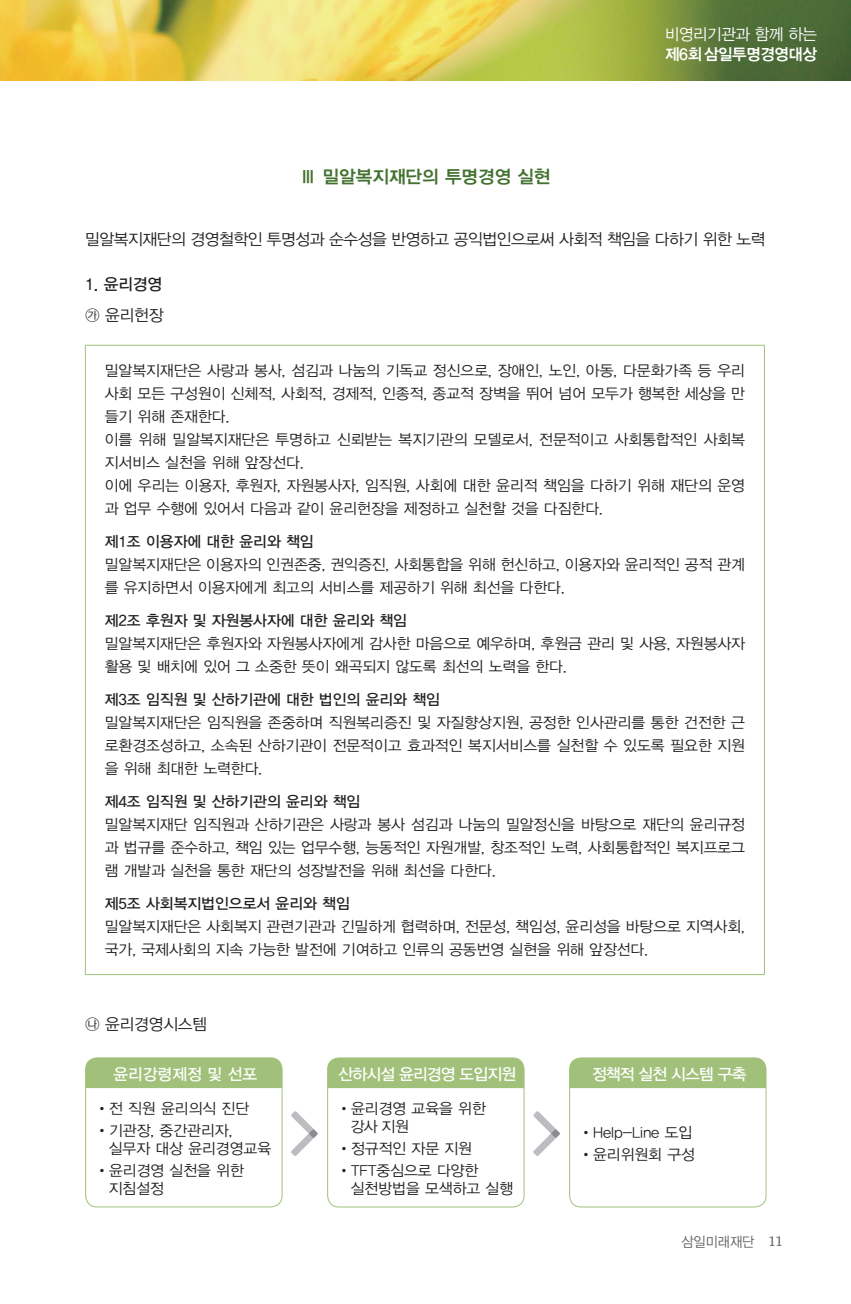
<style>
.page{position:relative;width:851px;height:1304px;background:#fff}
.page>*{position:absolute;margin:0;border:0;box-sizing:border-box;transform-origin:0 0}
.t1{font:18px "YDVYGO34";color:#437230}
.t2{font:16px "YDVYGO32";letter-spacing:-.025em;color:#231f20}
.t3{font:16px "YDVYGO33";letter-spacing:-.05em;color:#fff}
.t4{font:16px "YDVYGO34";letter-spacing:-.025em;color:#fff}
.t5{font:16px "YDVYGO32";letter-spacing:-.025em;color:#fff}
.t6{font:16px "YDVYGO33";color:#fff}
.t7{font:16px "YDVYGO33";color:#231f20}
.t8{font:15px/23px "YDVYGO32";color:#231f20}
.t9{font:15px "YDVYGO33";color:#231f20}
.t10{font:14px "YDVYGO32";letter-spacing:-.005em;color:#636366;scale:.95 1}
.s1{font-family:"ITC Charter Com"}
</style>
<div class="page">
<img style="left:0;top:0;width:850px;height:81px">
<hr style="left:85px;top:345px;width:679px;height:1px;background:#a1c17a">
<hr style="left:85px;top:346px;width:1px;height:628px;background:#a1c17a">
<hr style="left:764px;top:346px;width:1px;height:628px;background:#a1c17a">
<hr style="left:85px;top:974px;width:679px;height:1px;background:#a1c17a">
<div style="left:85px;top:1058px;width:197px;height:149px;border:1px solid #a1c17a;border-radius:11px"></div>
<div style="left:86px;top:1058px;width:196px;height:30px;background:#a1c17a"></div>
<div style="left:327px;top:1058px;width:197px;height:149px;border:1px solid #a1c17a;border-radius:11px"></div>
<div style="left:327px;top:1058px;width:197px;height:30px;background:#a1c17a"></div>
<div style="left:569px;top:1058px;width:197px;height:149px;border:1px solid #a1c17a;border-radius:11px"></div>
<div style="left:569px;top:1058px;width:196px;height:30px;background:#a1c17a"></div>
<svg style="left:291px;top:1111px;width:27px;height:45px"></svg>
<svg style="left:533px;top:1111px;width:27px;height:45px"></svg>
<p class="t1" style="left:300px;top:164px;width:252px">Ⅲ 밀알복지재단의 투명경영 실현</p>
<p class="t5" style="left:665px;top:24px;width:153px">비영리기관과 함께 하는</p>
<p class="t4" style="left:665px;top:44px;width:153px">제6회 삼일투명경영대상</p>
<p class="t2" style="left:85px;top:228px;width:681px">밀알복지재단의 경영철학인 투명성과 순수성을 반영하고 공익법인으로써 사회적 책임을 다하기 위한 노력</p>
<p class="t7" style="left:85px;top:273px;width:79px">1. 윤리경영</p>
<p class="t2" style="left:85px;top:304px;width:80px">㉮ 윤리헌장</p>
<p class="t8" style="left:105px;top:358px;width:641px">밀알복지재단은 사랑과 봉사, 섬김과 나눔의 기독교 정신으로, 장애인, 노인, 아동, 다문화가족 등 우리 사회 모든 구성원이 신체적, 사회적, 경제적, 인종적, 종교적 장벽을 뛰어 넘어 모두가 행복한 세상을 만 들기 위해 존재한다.<br>이를 위해 밀알복지재단은 투명하고 신뢰받는 복지기관의 모델로서, 전문적이고 사회통합적인 사회복 지서비스 실천을 위해 앞장선다.<br>이에 우리는 이용자, 후원자, 자원봉사자, 임직원, 사회에 대한 윤리적 책임을 다하기 위해 재단의 운영 과 업무 수행에 있어서 다음과 같이 윤리헌장을 제정하고 실천할 것을 다짐한다.</p>
<p class="t9" style="left:105px;top:532px;width:210px">제1조 이용자에 대한 윤리와 책임</p>
<p class="t8" style="left:105px;top:552px;width:641px">밀알복지재단은 이용자의 인권존중, 권익증진, 사회통합을 위해 헌신하고, 이용자와 윤리적인 공적 관계 를 유지하면서 이용자에게 최고의 서비스를 제공하기 위해 최선을 다한다.</p>
<p class="t9" style="left:105px;top:611px;width:304px">제2조 후원자 및 자원봉사자에 대한 윤리와 책임</p>
<p class="t8" style="left:105px;top:631px;width:641px">밀알복지재단은 후원자와 자원봉사자에게 감사한 마음으로 예우하며, 후원금 관리 및 사용, 자원봉사자 활용 및 배치에 있어 그 소중한 뜻이 왜곡되지 않도록 최선의 노력을 한다.</p>
<p class="t9" style="left:105px;top:690px;width:336px">제3조 임직원 및 산하기관에 대한 법인의 윤리와 책임</p>
<p class="t8" style="left:105px;top:710px;width:641px;text-align:justify">밀알복지재단은 임직원을 존중하며 직원복리증진 및 자질향상지원, 공정한 인사관리를 통한 건전한 근 로환경조성하고, 소속된 산하기관이 전문적이고 효과적인 복지서비스를 실천할 수 있도록 필요한 지원 을 위해 최대한 노력한다.</p>
<p class="t9" style="left:105px;top:792px;width:257px">제4조 임직원 및 산하기관의 윤리와 책임</p>
<p class="t8" style="left:105px;top:812px;width:641px;text-align:justify">밀알복지재단 임직원과 산하기관은 사랑과 봉사 섬김과 나눔의 밀알정신을 바탕으로 재단의 윤리규정 과 법규를 준수하고, 책임 있는 업무수행, 능동적인 자원개발, 창조적인 노력, 사회통합적인 복지프로그 램 개발과 실천을 통한 재단의 성장발전을 위해 최선을 다한다.</p>
<p class="t9" style="left:105px;top:894px;width:246px">제5조 사회복지법인으로서 윤리와 책임</p>
<p class="t8" style="left:105px;top:914px;width:641px">밀알복지재단은 사회복지 관련기관과 긴밀하게 협력하며, 전문성, 책임성, 윤리성을 바탕으로 지역사회, 국가, 국제사회의 지속 가능한 발전에 기여하고 인류의 공동번영 실현을 위해 앞장선다.</p>
<p class="t2" style="left:85px;top:1013px;width:124px">㉯ 윤리경영시스템</p>
<p class="t6" style="left:113px;top:1064px;width:145px">윤리강령제정 및 선포</p>
<p class="t8" style="left:95px;top:1095px;width:155px">•전 직원 윤리의식 진단</p>
<p class="t8" style="left:109px;top:1120px;width:164px;line-height:18px;text-indent:-14px">•기관장, 중간관리자, 실무자 대상 윤리경영교육</p>
<p class="t8" style="left:109px;top:1160px;width:137px;line-height:18px;text-indent:-14px">•윤리경영 실천을 위한 지침설정</p>
<p class="t3" style="left:338px;top:1064px;width:179px">산하시설 윤리경영 도입지원</p>
<p class="t8" style="left:351px;top:1098px;width:137px;line-height:18px;text-indent:-14px">•윤리경영 교육을 위한 강사 지원</p>
<p class="t8" style="left:337px;top:1136px;width:136px">•정규적인 자문 지원</p>
<p class="t8" style="left:351px;top:1160px;width:164px;line-height:18px;text-indent:-14px">•TFT중심으로 다양한 실천방법을 모색하고 실행</p>
<p class="t3" style="left:592px;top:1064px;width:156px">정책적 실천 시스템 구축</p>
<p class="t8" style="left:579px;top:1120px;width:115px">•Help-Line 도입</p>
<p class="t8" style="left:579px;top:1142px;width:117px">•윤리위원회 구성</p>
<p class="t10" style="left:681px;top:1233px;width:108px">삼일미래재단 <span class="s1">11</span></p>
</div>
